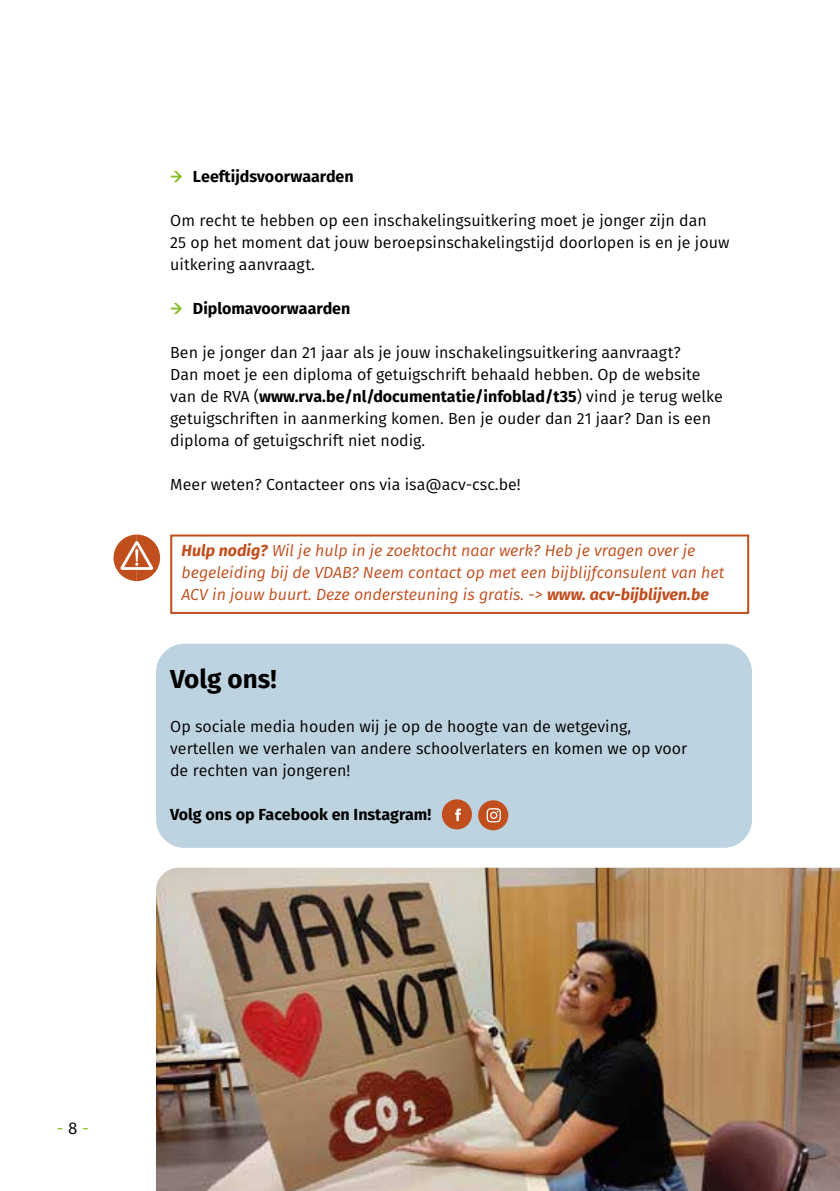
<style>
.page{position:relative;width:840px;height:1191px;background:#fff}
.page>*{position:absolute;margin:0;border:0;box-sizing:border-box;transform-origin:0 0}
.t1{font:700 26px "Fira Sans";color:#000}
.t2{font:17.4px "Fira Sans";color:#000}
.t3{font:17px "Fira Sans";color:#86bc25}
.t4{font:16px/22px "Fira Sans";color:#000}
.t5{font:italic 16px/22px "Fira Sans";color:#c14d1d}
.t6{font:700 16px "Fira Sans";color:#000}
.s1{color:#86bc25}
.s2{font-weight:700}
.s3{color:#000}
</style>
<div class="page">
<div style="left:156px;top:643px;width:595px;height:205px;background:#bed3e0;border-radius:28px"></div>
<div style="left:478px;top:800px;width:30px;height:30px;background:#c14e1d;border-radius:50%"></div>
<svg style="left:486px;top:808px;width:14px;height:14px"></svg>
<div style="left:441px;top:799px;width:30px;height:30px;background:#c14e1d;border-radius:50%"></div>
<svg style="left:455px;top:808px;width:5px;height:13px"></svg>
<svg style="left:113px;top:534px;width:47px;height:47px"></svg>
<div style="left:170px;top:534px;width:578px;height:80px;border:2px solid #c14d1d"></div>
<img style="left:156px;top:867px;width:683px;height:324px">
<p class="t6" style="left:170px;top:165px;width:185px"><span class="s1">✓</span> Leeftijdsvoorwaarden</p>
<p class="t4" style="left:170px;top:209px;width:560px">Om recht te hebben op een inschakelingsuitkering moet je jonger zijn dan<br>25 op het moment dat jouw beroepsinschakelingstijd doorlopen is en je jouw uitkering aanvraagt.</p>
<p class="t6" style="left:170px;top:297px;width:181px"><span class="s1">✓</span> Diplomavoorwaarden</p>
<p class="t4" style="left:170px;top:341px;width:554px">Ben je jonger dan 21 jaar als je jouw inschakelingsuitkering aanvraagt?<br>Dan moet je een diploma of getuigschrift behaald hebben. Op de website van de RVA (<span class="s2">www.rva.be/nl/documentatie/infoblad/t35</span>) vind je terug welke getuigschriften in aanmerking komen. Ben je ouder dan 21 jaar? Dan is een diploma of getuigschrift niet nodig.</p>
<p class="t4" style="left:170px;top:473px;width:352px">Meer weten? Contacteer ons via isa@acv-csc.be!</p>
<p class="t5" style="left:181px;top:539px;width:544px"><span class="s2">Hulp nodig?</span> Wil je hulp in je zoektocht naar werk? Heb je vragen over je begeleiding bij de VDAB? Neem contact op met een bijblijfconsulent van het<br>ACV in jouw buurt. Deze ondersteuning is gratis. -&gt; <span class="s2">www. acv-bijblijven.be</span></p>
<h1 class="t1" style="left:170px;top:661px;width:108px">Volg ons!</h1>
<p class="t4" style="left:170px;top:715px;width:518px">Op sociale media houden wij je op de hoogte van de wetgeving, vertellen we verhalen van andere schoolverlaters en komen we op voor de rechten van jongeren!</p>
<p class="t6" style="left:170px;top:803px;width:262px">Volg ons op Facebook en Instagram!</p>
<p class="t2" style="left:520px;top:707px;width:126px">@ACV_Vakbond</p>
<p class="t3" style="left:57px;top:1116px;width:34px">- <span class="s3">8</span> -</p>
</div>
